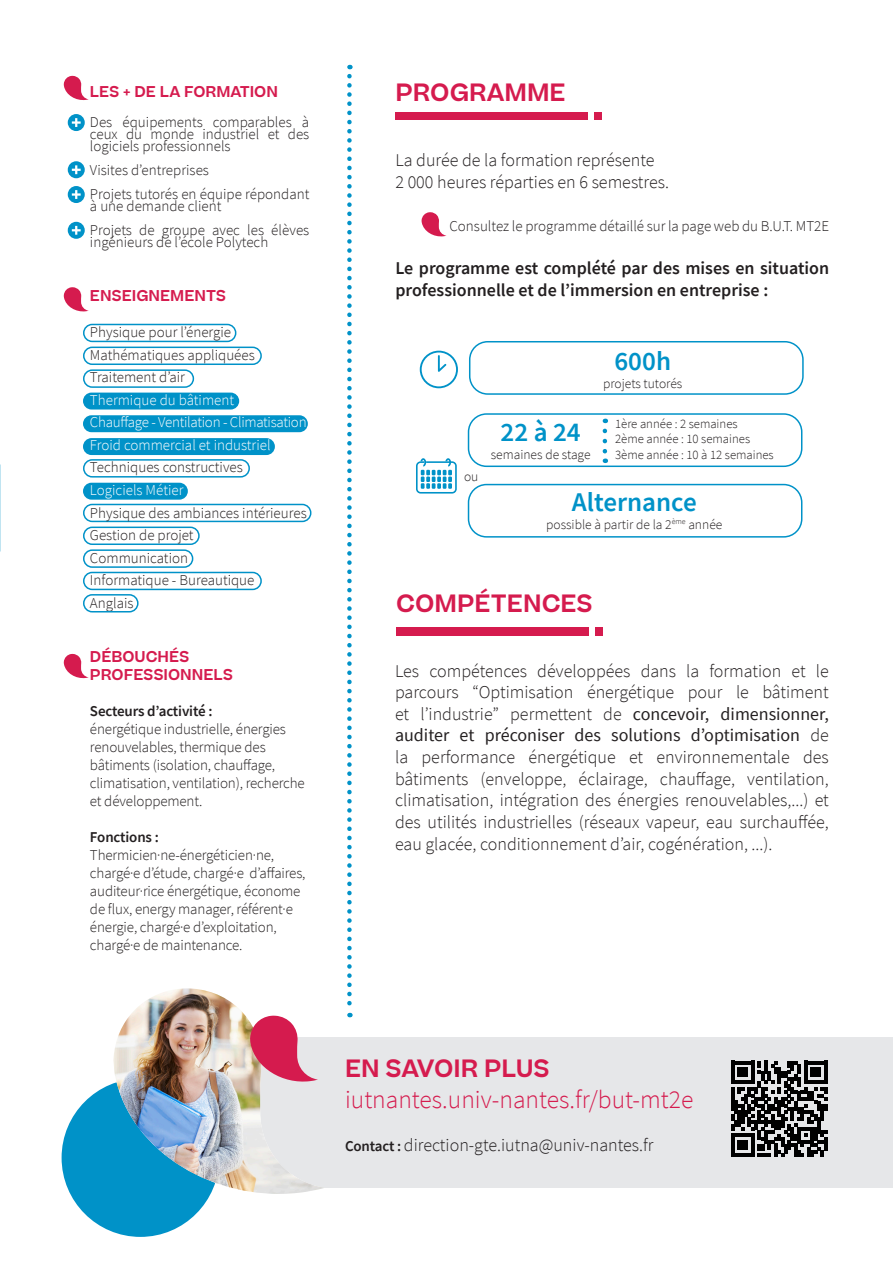
<style>
.page{position:relative;width:893px;height:1263px;background:#fff}
.page>*{position:absolute;margin:0;border:0;box-sizing:border-box;transform-origin:0 0}
.t1{font:600 27px "Source Sans Pro";color:#0092c8}
.t2{font:300 25.5px "Source Sans Pro";color:#d51b4e}
.t3{font:600 24px "Beatrice";color:#d51b4e}
.t4{font:300 18px/21.6px "Source Sans Pro";color:#231f20;text-align:justify}
.t5{font:600 18px/21.6px "Source Sans Pro";color:#231f20}
.t6{font:300 15px/18px "Source Sans Pro";letter-spacing:-.01em;color:#231f20}
.t7{font:300 15px "Source Sans Pro";color:#fff}
.t8{font:600 15px "Beatrice";color:#d51b4e}
.t9{font:300 15px "Source Sans Pro";letter-spacing:-.02em;color:#fff}
.t10{font:600 15px "Source Sans Pro";letter-spacing:-.01em;color:#231f20}
.t11{font:300 13.5px "Source Sans Pro";color:#231f20}
.t12{font:300 12.75px "Source Sans Pro";color:#231f20}
.s1{font-weight:400}
.s2{font-weight:600;font-size:15px}
</style>
<div class="page">
<div style="left:83px;top:324px;width:153px;height:18px;border:2px solid #0092c8;border-radius:8px"></div>
<div style="left:83px;top:347px;width:179px;height:18px;border:2px solid #0092c8;border-radius:8px"></div>
<div style="left:83px;top:369px;width:111px;height:19px;border:2px solid #0092c8;border-radius:8px"></div>
<div style="left:83px;top:393px;width:156px;height:16px;background:#0092c8;border-radius:8px"></div>
<div style="left:83px;top:415px;width:225px;height:17px;background:#0092c8;border-radius:8px"></div>
<div style="left:83px;top:438px;width:192px;height:17px;background:#0092c8;border-radius:8px"></div>
<div style="left:83px;top:459px;width:167px;height:19px;border:2px solid #0092c8;border-radius:8px"></div>
<div style="left:83px;top:483px;width:105px;height:17px;background:#0092c8;border-radius:8px"></div>
<div style="left:83px;top:504px;width:228px;height:18px;border:2px solid #0092c8;border-radius:8px"></div>
<div style="left:83px;top:527px;width:117px;height:18px;border:2px solid #0092c8;border-radius:8px"></div>
<svg style="left:422px;top:212px;width:24px;height:25px"></svg>
<svg style="left:64px;top:76px;width:25px;height:25px"></svg>
<svg style="left:64px;top:287px;width:25px;height:25px"></svg>
<svg style="left:64px;top:654px;width:25px;height:25px"></svg>
<svg style="left:420px;top:351px;width:38px;height:37px"></svg>
<div style="left:469px;top:341px;width:335px;height:54px;border:2px solid #0092c8;border-radius:18px"></div>
<svg style="left:347px;top:76px;width:5px;height:941px"></svg>
<div style="left:395px;top:112px;width:193px;height:8px;background:#d51b4e"></div>
<div style="left:594px;top:112px;width:8px;height:8px;background:#d51b4e"></div>
<div style="left:241px;top:1037px;width:652px;height:150px;background:#e6e7e9"></div>
<div style="left:62px;top:1078px;width:157px;height:159px;background:#0092c8;border-radius:50%"></div>
<img style="left:113px;top:988px;width:212px;height:206px">
<svg style="left:250px;top:1016px;width:68px;height:68px"></svg>
<svg style="left:731px;top:1061px;width:96px;height:96px"></svg>
<div style="left:68px;top:114px;width:17px;height:17px;background:#0092c8;border-radius:50%"></div>
<svg style="left:72px;top:118px;width:9px;height:9px"></svg>
<div style="left:68px;top:161px;width:17px;height:17px;background:#0092c8;border-radius:50%"></div>
<svg style="left:72px;top:165px;width:9px;height:9px"></svg>
<div style="left:83px;top:549px;width:110px;height:19px;border:2px solid #0092c8;border-radius:8px"></div>
<div style="left:83px;top:572px;width:179px;height:18px;border:2px solid #0092c8;border-radius:8px"></div>
<div style="left:83px;top:594px;width:56px;height:18px;border:2px solid #0092c8;border-radius:8px"></div>
<img style="left:0;top:207px;width:1px;height:303px">
<svg style="left:416px;top:458px;width:41px;height:36px"></svg>
<div style="left:468px;top:413px;width:334px;height:54px;border:2px solid #0092c8;border-radius:18px"></div>
<div style="left:468px;top:484px;width:334px;height:54px;border:2px solid #0092c8;border-radius:18px"></div>
<svg style="left:603px;top:431px;width:4px;height:32px"></svg>
<div style="left:396px;top:627px;width:193px;height:9px;background:#d51b4e"></div>
<div style="left:595px;top:627px;width:8px;height:9px;background:#d51b4e"></div>
<div style="left:68px;top:222px;width:17px;height:17px;background:#0092c8;border-radius:50%"></div>
<svg style="left:72px;top:226px;width:9px;height:9px"></svg>
<div style="left:68px;top:186px;width:17px;height:17px;background:#0092c8;border-radius:50%"></div>
<svg style="left:72px;top:190px;width:9px;height:9px"></svg>
<p class="t8" style="left:90px;top:82px;width:190px">LES + DE LA FORMATION</p>
<p class="t6" style="left:90px;top:116px;width:221px;line-height:12px;text-align:justify">Des équipements comparables à ceux du monde industriel et des logiciels professionnels</p>
<p class="t6" style="left:90px;top:161px;width:120px">Visites d’entreprises</p>
<p class="t6" style="left:90px;top:188px;width:221px;line-height:12px">Projets tutorés en équipe répondant à une demande client</p>
<p class="t6" style="left:90px;top:224px;width:221px;line-height:12px">Projets de groupe avec les élèves ingénieurs de l’école Polytech</p>
<p class="t8" style="left:90px;top:286px;width:138px">ENSEIGNEMENTS</p>
<p class="t6" style="left:90px;top:323px;width:143px">Physique pour l’énergie</p>
<p class="t6" style="left:90px;top:346px;width:166px">Mathématiques appliquées</p>
<p class="t6" style="left:90px;top:368px;width:97px">Traitement d’air</p>
<p class="t7" style="left:90px;top:391px;width:146px">Thermique du bâtiment</p>
<p class="t9" style="left:90px;top:413px;width:218px">Chauffage - Ventilation - Climatisation</p>
<p class="t7" style="left:90px;top:436px;width:182px">Froid commercial et industriel</p>
<p class="t6" style="left:90px;top:458px;width:154px">Techniques constructives</p>
<p class="t7" style="left:90px;top:481px;width:95px">Logiciels Métier</p>
<p class="t6" style="left:90px;top:503px;width:218px">Physique des ambiances intérieures</p>
<p class="t6" style="left:90px;top:526px;width:105px">Gestion de projet</p>
<p class="t6" style="left:90px;top:548px;width:100px">Communication</p>
<p class="t6" style="left:90px;top:571px;width:166px">Informatique - Bureautique</p>
<p class="t6" style="left:90px;top:593px;width:45px">Anglais</p>
<p class="t8" style="left:90px;top:646px;width:101px">DÉBOUCHÉS</p>
<p class="t8" style="left:90px;top:664px;width:145px">PROFESSIONNELS</p>
<p class="t10" style="left:90px;top:701px;width:124px">Secteurs d’activité :</p>
<p class="t6" style="left:90px;top:719px;width:216px">énergétique industrielle, énergies renouvelables, thermique des bâtiments (isolation, chauffage, climatisation, ventilation), recherche et développement.</p>
<p class="t10" style="left:90px;top:827px;width:70px">Fonctions :</p>
<p class="t6" style="left:90px;top:845px;width:217px">Thermicien·ne-énergéticien·ne, chargé·e d’étude, chargé·e d’affaires, auditeur·rice énergétique, économe de flux, energy manager, référent·e énergie, chargé·e d’exploitation, chargé·e de maintenance.</p>
<p class="t3" style="left:395px;top:76px;width:172px">PROGRAMME</p>
<p class="t4" style="left:395px;top:149px;width:261px">La durée de la formation représente</p>
<p class="t4" style="left:395px;top:171px;width:275px">2 000 heures réparties en 6 semestres.</p>
<p class="t6" style="left:449px;top:217px;width:381px">Consultez le programme détaillé sur la page web du B.U.T. MT2E</p>
<p class="t5" style="left:395px;top:257px;width:435px">Le programme est complété par des mises en situation professionnelle et de l’immersion en entreprise :</p>
<p class="t11" style="left:464px;top:468px;width:16px">ou</p>
<p class="t1" style="left:614px;top:343px;width:58px">600h</p>
<p class="t11" style="left:603px;top:375px;width:81px">projets tutorés</p>
<p class="t12" style="left:615px;top:416px;width:124px">1ère année : 2 semaines</p>
<p class="t12" style="left:615px;top:431px;width:137px">2ème année : 10 semaines</p>
<p class="t12" style="left:615px;top:447px;width:160px">3ème année : 10 à 12 semaines</p>
<p class="t1" style="left:501px;top:415px;width:82px">22 à 24</p>
<p class="t11" style="left:491px;top:446px;width:101px">semaines de stage</p>
<p class="t1" style="left:572px;top:484px;width:127px">Alternance</p>
<p class="t11" style="left:546px;top:516px;width:178px">possible à partir de la 2<sup>ème</sup> année</p>
<p class="t3" style="left:396px;top:587px;width:198px">COMPÉTENCES</p>
<p class="t4" style="left:395px;top:660px;width:435px">Les compétences développées dans la formation et le parcours “Optimisation énergétique pour le bâtiment et l’industrie” permettent de <span class="s1">concevoir, dimensionner, auditer et préconiser des solutions d’optimisation</span> de la performance énergétique et environnementale des bâtiments (enveloppe, éclairage, chauffage, ventilation, climatisation, intégration des énergies renouvelables,...) et des utilités industrielles (réseaux vapeur, eau surchauffée, eau glacée, conditionnement d’air, cogénération, ...).</p>
<p class="t3" style="left:345px;top:1052px;width:206px">EN SAVOIR PLUS</p>
<p class="t2" style="left:345px;top:1084px;width:350px">iutnantes.univ-nantes.fr/but-mt2e</p>
<p class="t4" style="left:345px;top:1134px;width:310px"><span class="s2">Contact :</span> direction-gte.iutna@univ-nantes.fr</p>
</div>
